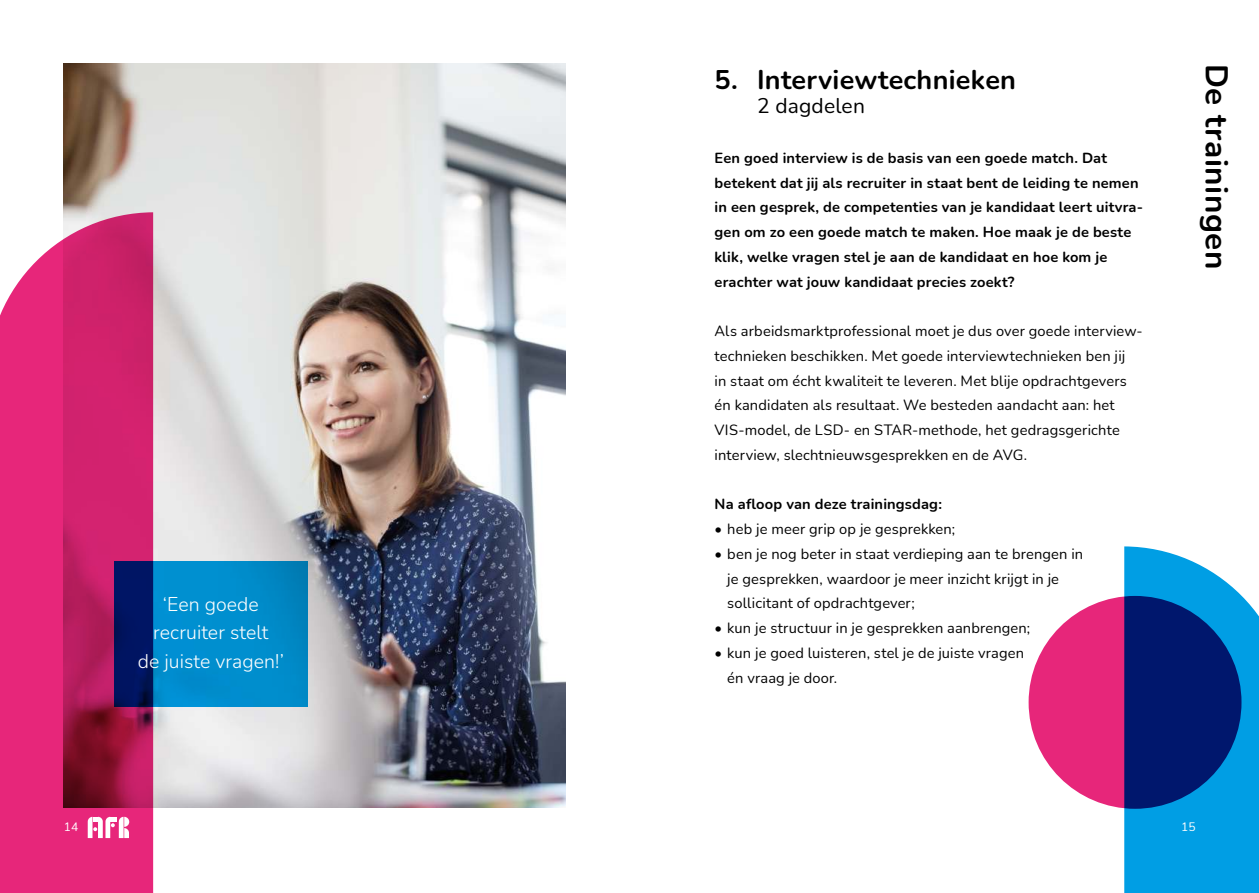
<style>
.page{position:relative;width:1259px;height:893px;background:#fff}
.page>*{position:absolute;margin:0;border:0;box-sizing:border-box;transform-origin:0 0}
.t1{font:700 31.5px "Nunito";letter-spacing:.015em;color:#000}
.t2{font:700 27px "Nunito";letter-spacing:.01em;color:#000}
.t3{font:21px "Nunito";letter-spacing:.005em;color:#000}
.t4{font:300 19.5px/28.5px "Nunito";letter-spacing:.005em;color:#fff;text-align:center}
.t5{font:14.7px/24.8px "Nunito";letter-spacing:.01em;color:#000}
.t6{font:700 14.7px/24.8px "Nunito";letter-spacing:.01em;color:#000}
.t7{font:12px "Nunito";color:#fff}
</style>
<div class="page">
<img style="left:64px;top:64px;width:502px;height:744px">
<svg style="left:0;top:212px;width:153px;height:681px;background:#d42c73"></svg>
<svg style="left:114px;top:561px;width:194px;height:145px;background:#0073b5"></svg>
<div style="left:1028px;top:596px;width:213px;height:213px;background:#e7267a;border-radius:50%"></div>
<svg style="left:1124px;top:546px;width:135px;height:347px;background:#106ab2"></svg>
<svg style="left:88px;top:817px;width:41px;height:21px"></svg>
<h3 class="t4" style="left:138px;top:591px;width:148px">‘Een goede recruiter stelt<br>de juiste vragen!’</h3>
<h2 class="t2" style="left:714px;top:60px;width:303px">5. Interviewtechnieken</h2>
<h3 class="t3" style="left:757px;top:97px;width:109px">2 dagdelen</h3>
<p class="t6" style="left:714px;top:145px;width:430px">Een goed interview is de basis van een goede match. Dat betekent dat jij als recruiter in staat bent de leiding te nemen in een gesprek, de competenties van je kandidaat leert uitvra&shy;gen om zo een goede match te maken. Hoe maak je de beste klik, welke vragen stel je aan de kandidaat en hoe kom je erachter wat jouw kandidaat precies zoekt?</p>
<p class="t5" style="left:714px;top:319px;width:430px">Als arbeidsmarktprofessional moet je dus over goede interview&shy;technieken beschikken. Met goede interviewtechnieken ben jij<br>in staat om écht kwaliteit te leveren. Met blije opdrachtgevers én kandidaten als resultaat. We besteden aandacht aan: het VIS-model, de LSD- en STAR-methode, het gedragsgerichte interview, slechtnieuwsgesprekken en de AVG.</p>
<p class="t6" style="left:714px;top:491px;width:229px">Na afloop van deze trainingsdag:</p>
<p class="t5" style="left:714px;top:517px;width:242px">• heb je meer grip op je gesprekken;</p>
<p class="t5" style="left:727px;top:542px;width:357px;text-indent:-13px">• ben je nog beter in staat verdieping aan te brengen in je gesprekken, waardoor je meer inzicht krijgt in je sollicitant of opdrachtgever;</p>
<p class="t5" style="left:714px;top:616px;width:317px">• kun je structuur in je gesprekken aanbrengen;</p>
<p class="t5" style="left:727px;top:641px;width:298px;text-indent:-13px">• kun je goed luisteren, stel je de juiste vragen én vraag je door.</p>
<h1 class="t1" style="left:1228px;top:64px;width:207px;rotate:90deg">De trainingen</h1>
<p class="t7" style="left:64px;top:822px;width:16px">14</p>
<p class="t7" style="left:1181px;top:822px;width:16px">15</p>
</div>
